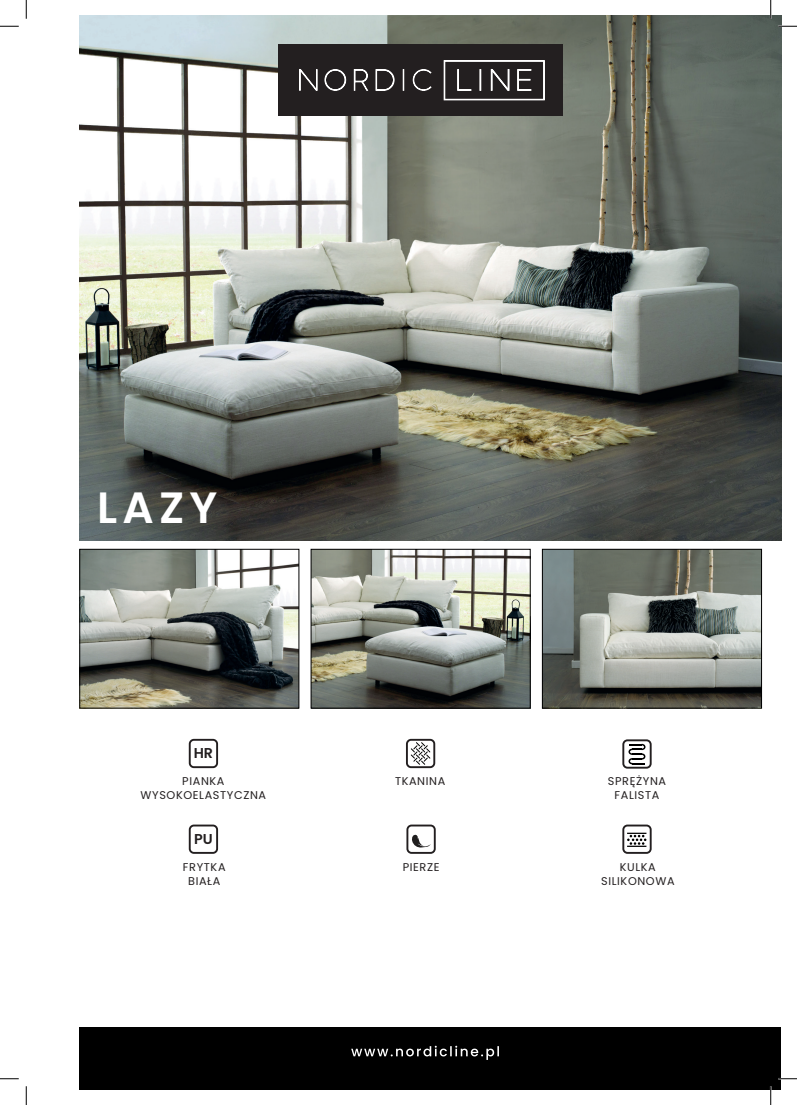
<style>
.page{position:relative;width:797px;height:1105px;background:#fff}
.page>*{position:absolute;margin:0;border:0;box-sizing:border-box;transform-origin:0 0}
.t1{font:600 43.75px "Poppins";color:#fff}
.t2{font:600 14.25px "Poppins";color:#231f20}
.t3{font:11.25px "Poppins";letter-spacing:.055em;color:#231f20}
</style>
<div class="page">
<img style="left:79px;top:16px;width:702px;height:524px">
<img style="left:81px;top:551px;width:216px;height:155px">
<div style="left:79px;top:549px;width:220px;height:159px;border:1px solid #000"></div>
<img style="left:313px;top:551px;width:215px;height:155px">
<div style="left:311px;top:549px;width:219px;height:159px;border:1px solid #000"></div>
<img style="left:544px;top:551px;width:215px;height:155px">
<div style="left:542px;top:549px;width:219px;height:159px;border:1px solid #000"></div>
<div style="left:79px;top:1027px;width:702px;height:62px;background:#000"></div>
<div style="left:278px;top:44px;width:285px;height:72px;background:#231f20"></div>
<svg style="left:299px;top:69px;width:18px;height:22px"></svg>
<svg style="left:324px;top:69px;width:22px;height:22px"></svg>
<svg style="left:354px;top:69px;width:14px;height:22px"></svg>
<svg style="left:375px;top:69px;width:19px;height:22px"></svg>
<svg style="left:403px;top:69px;width:1px;height:22px"></svg>
<svg style="left:413px;top:69px;width:18px;height:22px"></svg>
<svg style="left:444px;top:60px;width:100px;height:40px"></svg>
<svg style="left:351px;top:1046px;width:148px;height:14px"></svg>
<div style="left:622px;top:824px;width:29px;height:30px;border:2px solid #231f20;border-radius:4px"></div>
<svg style="left:627px;top:833px;width:19px;height:14px"></svg>
<div style="left:189px;top:824px;width:29px;height:30px;border:2px solid #231f20;border-radius:4px"></div>
<div style="left:189px;top:739px;width:29px;height:29px;border:2px solid #231f20;border-radius:4px"></div>
<div style="left:406px;top:739px;width:29px;height:29px;border:2px solid #231f20;border-radius:4px"></div>
<svg style="left:411px;top:742px;width:19px;height:23px"></svg>
<div style="left:622px;top:739px;width:29px;height:30px;border:2px solid #231f20;border-radius:4px"></div>
<svg style="left:628px;top:744px;width:17px;height:20px"></svg>
<div style="left:406px;top:824px;width:30px;height:30px;border:2px solid #231f20;border-radius:4px"></div>
<svg style="left:412px;top:835px;width:18px;height:13px"></svg>
<svg style="left:0;top:25px;width:19px;height:2px"></svg>
<svg style="left:778px;top:25px;width:19px;height:2px"></svg>
<svg style="left:0;top:1078px;width:19px;height:1px"></svg>
<svg style="left:778px;top:1078px;width:19px;height:1px"></svg>
<svg style="left:25px;top:0;width:2px;height:19px"></svg>
<svg style="left:25px;top:1086px;width:2px;height:19px"></svg>
<svg style="left:770px;top:0;width:1px;height:19px"></svg>
<svg style="left:770px;top:1086px;width:1px;height:19px"></svg>
<p class="t1" style="left:97px;top:483px;width:122px">LAZY</p>
<p class="t2" style="left:194px;top:745px;width:21px">HR</p>
<p class="t3" style="left:182px;top:775px;width:44px">PIANKA</p>
<p class="t3" style="left:141px;top:789px;width:127px">WYSOKOELASTYCZNA</p>
<p class="t2" style="left:194px;top:831px;width:20px">PU</p>
<p class="t3" style="left:183px;top:860px;width:44px">FRYTKA</p>
<p class="t3" style="left:188px;top:874px;width:34px">BIAŁA</p>
<p class="t3" style="left:395px;top:775px;width:52px">TKANINA</p>
<p class="t3" style="left:608px;top:775px;width:60px">SPRĘŻYNA</p>
<p class="t3" style="left:614px;top:789px;width:46px">FALISTA</p>
<p class="t3" style="left:402px;top:860px;width:38px">PIERZE</p>
<p class="t3" style="left:620px;top:860px;width:37px">KULKA</p>
<p class="t3" style="left:601px;top:874px;width:75px">SILIKONOWA</p>
</div>
